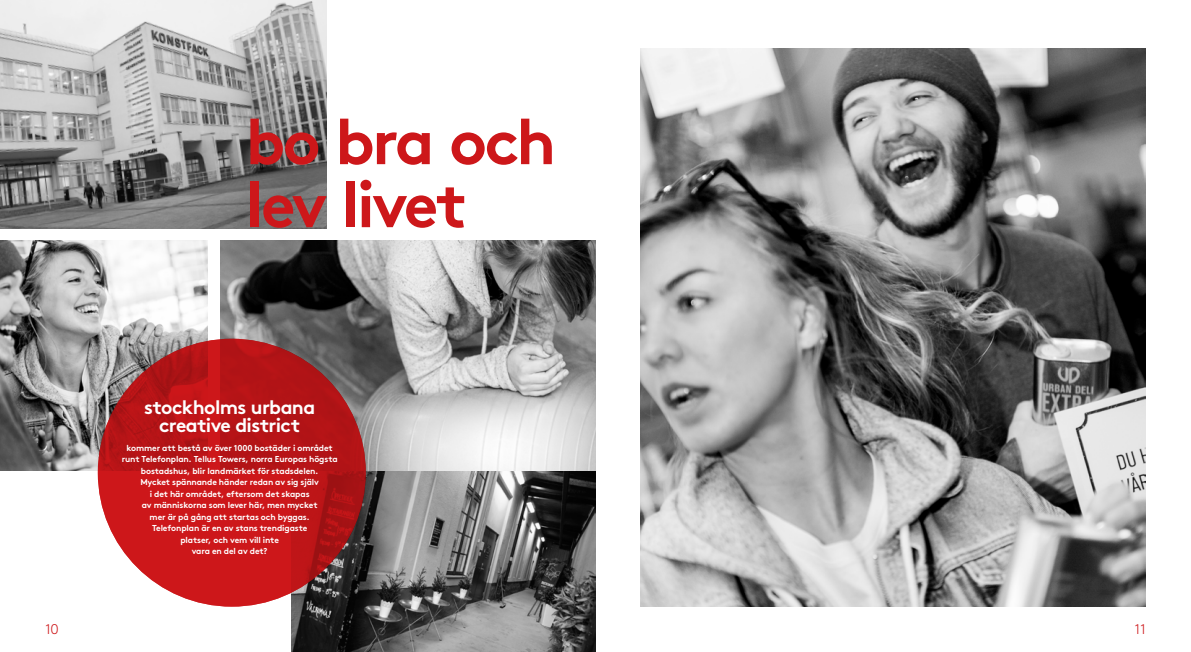
<style>
.page{position:relative;width:1191px;height:652px;background:#fff}
.page>*{position:absolute;margin:0;border:0;box-sizing:border-box;transform-origin:0 0}
.t1{font:700 64.1px/63px "Brown Std";letter-spacing:-.045em;color:#cd171a}
.t2{font:700 19.3px/17.8px "Brown Std";letter-spacing:-.035em;color:#fff;text-align:center}
.t3{font:300 14px "Brown Std";color:#cd171a}
.t4{font:700 8.6px/11.4px "Brown Std";letter-spacing:-.015em;color:#fff;text-align:center}
</style>
<div class="page">
<img style="left:291px;top:470px;width:304px;height:182px">
<img style="left:220px;top:240px;width:375px;height:230px">
<img style="left:0;top:240px;width:208px;height:230px">
<img style="left:0;top:0;width:326px;height:228px">
<img style="left:641px;top:48px;width:504px;height:559px">
<svg style="left:98px;top:339px;width:268px;height:268px;background:#be1518"></svg>
<h1 class="t1" style="left:246px;top:110px;width:312px">bo bra och lev livet</h1>
<h2 class="t2" style="left:144px;top:398px;width:173px">stockholms urbana creative district</h2>
<p class="t4" style="left:122px;top:442px;width:217px">kommer att bestå av över 1000 bostäder i området runt Telefonplan. Tellus Towers, norra Europas högsta bostadshus, blir landmärket för stadsdelen.<br>Mycket spännande händer redan av sig själv<br>i det här området, eftersom det skapas<br>av människorna som lever här, men mycket<br>mer är på gång att startas och byggas.<br>Telefonplan är en av stans trendigaste<br>platser, och vem vill inte<br>vara en del av det?</p>
<h3 class="t3" style="left:45px;top:621px;width:15px">10</h3>
<h3 class="t3" style="left:1134px;top:621px;width:12px">11</h3>
</div>
